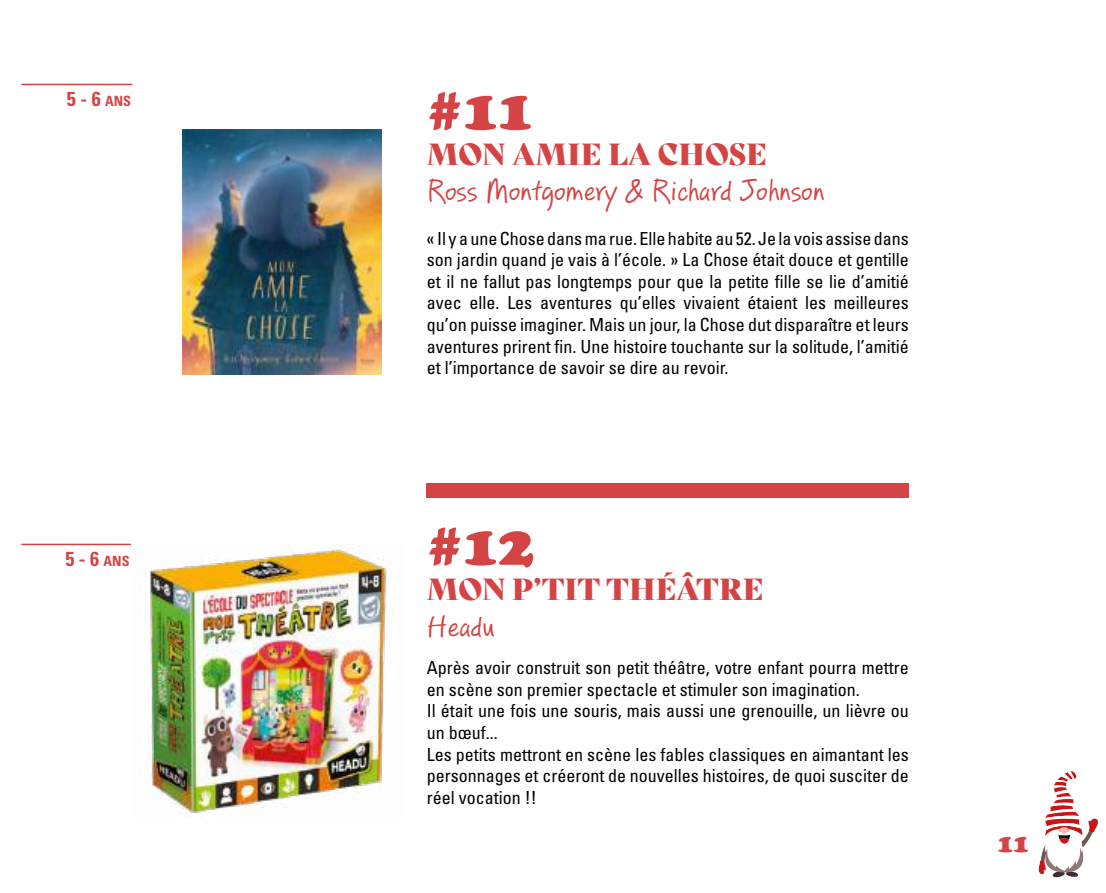
<style>
.page{position:relative;width:1106px;height:893px;background:#fff}
.page>*{position:absolute;margin:0;border:0;box-sizing:border-box;transform-origin:0 0}
.t1{font:900 60px "Cooper";color:#d54445}
.t2{font:29.7px "PF Reminder";color:#d54445}
.t3{font:29.7px "Bely Display";color:#d54445}
.t4{font:900 27px "Cooper";color:#d54445}
.t5{font:700 condensed 20.25px "Univers LT Std";color:#d54445}
.t6{font:condensed 18px/21.6px "Univers LT Std";color:#000}
.s1{font-size:14.1px}
</style>
<div class="page">
<svg style="left:1038px;top:771px;width:59px;height:106px"></svg>
<div style="left:427px;top:483px;width:482px;height:15px;background:#d54445"></div>
<img style="left:144px;top:546px;width:243px;height:268px">
<hr style="left:21px;top:544px;width:110px;height:1px;background:#d54445">
<hr style="left:21px;top:84px;width:111px;height:1px;background:#d54445">
<img style="left:183px;top:129px;width:199px;height:245px">
<p class="t5" style="left:67px;top:86px;width:64px">5 - 6 <span class="s1">ANS</span></p>
<p class="t5" style="left:65px;top:546px;width:64px">5 - 6 <span class="s1">ANS</span></p>
<h1 class="t1" style="left:427px;top:74px;width:108px">#11</h1>
<h2 class="t3" style="left:427px;top:130px;width:342px">MON AMIE LA CHOSE</h2>
<h2 class="t2" style="left:427px;top:173px;width:399px">Ross Montgomery &amp; Richard Johnson</h2>
<p class="t6" style="left:427px;top:227px;width:483px;text-align:justify">« Il y a une Chose dans ma rue. Elle habite au 52. Je la vois assise dans son jardin quand je vais à l’école. » La Chose était douce et gentille et il ne fallut pas longtemps pour que la petite fille se lie d’amitié avec elle. Les aventures qu’elles vivaient étaient les meilleures qu’on puisse imaginer. Mais un jour, la Chose dut disparaître et leurs aventures prirent fin. Une histoire touchante sur la solitude, l’amitié et l’importance de savoir se dire au revoir.</p>
<h1 class="t1" style="left:427px;top:510px;width:109px">#12</h1>
<h2 class="t3" style="left:427px;top:565px;width:338px">MON P’TIT THÉÂTRE</h2>
<h2 class="t2" style="left:427px;top:609px;width:70px">Headu</h2>
<p class="t6" style="left:427px;top:657px;width:483px">Après avoir construit son petit théâtre, votre enfant pourra mettre en scène son premier spectacle et stimuler son imagination.<br>Il était une fois une souris, mais aussi une grenouille, un lièvre ou un bœuf...<br>Les petits mettront en scène les fables classiques en aimantant les personnages et créeront de nouvelles histoires, de quoi susciter de réel vocation !!</p>
<h3 class="t4" style="left:997px;top:828px;width:33px">11</h3>
</div>
